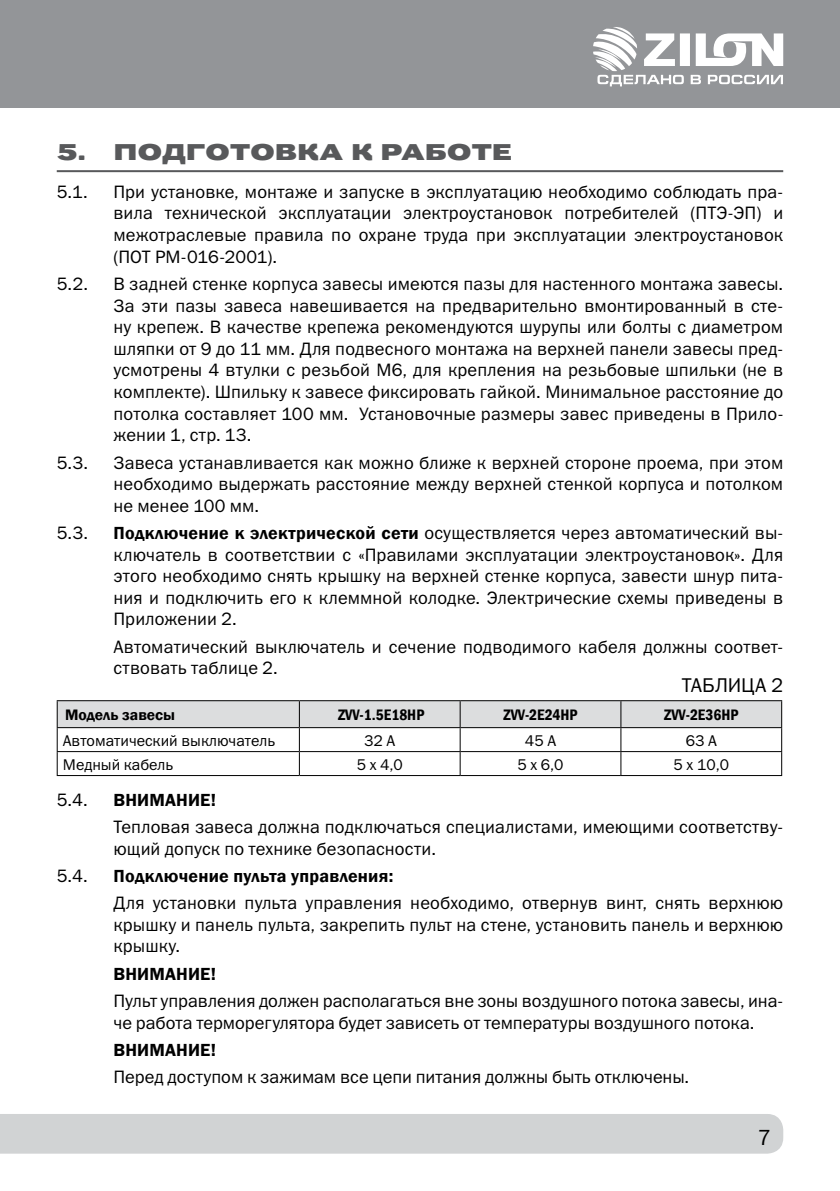
<style>
.page{position:relative;width:840px;height:1191px;background:#fff}
.page>*{position:absolute;margin:0;border:0;box-sizing:border-box;transform-origin:0 0}
.t1{font:24px "Pravda";letter-spacing:-.015em;color:#58595b}
.t2{font:22px "Franklin Gothic Book C";color:#000}
.t3{font:20px "Franklin Gothic Book C";color:#000}
.t4{font:18px/21.6px "Franklin Gothic Book C";letter-spacing:.005em;color:#000;text-align:justify}
.t5{font:600 18px "Franklin Gothic";letter-spacing:.01em;color:#000}
.t6{font:15.6px "Franklin Gothic Book C";color:#000}
.t7{font:600 condensed 15.6px "Franklin Gothic";color:#000}
.t8{font:600 15.6px "Franklin Gothic";color:#000}
.s1{font-family:"Franklin Gothic";font-weight:600}
</style>
<div class="page">
<div style="left:0;top:1114px;width:782px;height:39px;background:#d1d3d4"></div>
<div style="left:0;top:0;width:839px;height:108px;background:#939598"></div>
<svg style="left:593px;top:27px;width:189px;height:59px"></svg>
<hr style="left:57px;top:775px;width:242px;height:1px;background:#000">
<hr style="left:299px;top:775px;width:161px;height:1px;background:#000">
<hr style="left:460px;top:775px;width:160px;height:1px;background:#000">
<hr style="left:620px;top:775px;width:161px;height:1px;background:#000">
<svg style="left:57px;top:700px;width:724px;height:75px"></svg>
<hr style="left:299px;top:727px;width:161px;height:1px;background:#000">
<hr style="left:460px;top:727px;width:160px;height:1px;background:#000">
<hr style="left:620px;top:727px;width:161px;height:1px;background:#000">
<hr style="left:57px;top:170px;width:725px;height:2px;background:#58595b">
<h1 class="t1" style="left:57px;top:140px;width:457px">5. Подготовка к работе</h1>
<p class="t4" style="left:57px;top:181px;width:33px">5.1.</p>
<p class="t4" style="left:113px;top:181px;width:671px">При установке, монтаже и запуске в эксплуатацию необходимо соблюдать пра&shy;вила технической эксплуатации электроустановок потребителей (ПТЭ-ЭП) и межотраслевые правила по охране труда при эксплуатации электроустановок (ПОТ РМ-016-2001).</p>
<p class="t4" style="left:57px;top:273px;width:33px">5.2.</p>
<p class="t4" style="left:113px;top:273px;width:671px">В задней стенке корпуса завесы имеются пазы для настенного монтажа завесы.<br>За эти пазы завеса навешивается на предварительно вмонтированный в сте&shy;ну крепеж. В качестве крепежа рекомендуются шурупы или болты с диаметром шляпки от 9 до 11 мм. Для подвесного монтажа на верхней панели завесы пред&shy;усмотрены 4 втулки с резьбой М6, для крепления на резьбовые шпильки (не в комплекте). Шпильку к завесе фиксировать гайкой. Минимальное расстояние до потолка составляет 100 мм. Установочные размеры завес приведены в Прило&shy;жении 1, стр. 13.</p>
<p class="t4" style="left:57px;top:451px;width:33px">5.3.</p>
<p class="t4" style="left:113px;top:451px;width:671px">Завеса устанавливается как можно ближе к верхней стороне проема, при этом необходимо выдержать расстояние между верхней стенкой корпуса и потолком не менее 100 мм.</p>
<p class="t4" style="left:57px;top:522px;width:33px">5.3.</p>
<p class="t4" style="left:113px;top:522px;width:671px"><span class="s1">Подключение к электрической сети</span> осуществляется через автоматический вы&shy;ключатель в соответствии с «Правилами эксплуатации электроустановок». Для этого необходимо снять крышку на верхней стенке корпуса, завести шнур пита&shy;ния и подключить его к клеммной колодке. Электрические схемы приведены в Приложении 2.</p>
<p class="t4" style="left:113px;top:635px;width:671px">Автоматический выключатель и сечение подводимого кабеля должны соответ&shy;ствовать таблице 2.</p>
<p class="t3" style="left:681px;top:674px;width:22px">Табли</p>
<p class="t3" style="left:740px;top:674px;width:43px">ца 2</p>
<p class="t8" style="left:65px;top:705px;width:111px">Модель завесы</p>
<p class="t7" style="left:338px;top:704px;width:88px">ZVV-1.5E18HP</p>
<p class="t7" style="left:503px;top:704px;width:75px">ZVV-2E24HP</p>
<p class="t7" style="left:663px;top:704px;width:76px">ZVV-2E36HP</p>
<p class="t6" style="left:63px;top:732px;width:214px">Автоматический выключатель</p>
<p class="t6" style="left:364px;top:732px;width:33px">32 А</p>
<p class="t6" style="left:524px;top:732px;width:33px">45 А</p>
<p class="t6" style="left:685px;top:732px;width:33px">63 А</p>
<p class="t6" style="left:63px;top:756px;width:112px">Медный кабель</p>
<p class="t6" style="left:356px;top:756px;width:48px">5 x 4,0</p>
<p class="t6" style="left:517px;top:756px;width:48px">5 x 6,0</p>
<p class="t6" style="left:673px;top:756px;width:57px">5 x 10,0</p>
<p class="t4" style="left:57px;top:788px;width:32px">5.4.</p>
<p class="t5" style="left:113px;top:788px;width:104px">ВНИМАНИЕ!</p>
<p class="t4" style="left:113px;top:816px;width:670px">Тепловая завеса должна подключаться специалистами, имеющими соответству&shy;ющий допуск по технике безопасности.</p>
<p class="t4" style="left:57px;top:864px;width:32px">5.4.</p>
<p class="t5" style="left:113px;top:864px;width:281px">Подключение пульта управления:</p>
<p class="t4" style="left:113px;top:892px;width:670px">Для установки пульта управления необходимо, отвернув винт, снять верхнюю крышку и панель пульта, закрепить пульт на стене, установить панель и верхнюю крышку.</p>
<p class="t5" style="left:113px;top:962px;width:104px">ВНИМАНИЕ!</p>
<p class="t4" style="left:113px;top:989px;width:670px">Пульт управления должен располагаться вне зоны воздушного потока завесы, ина&shy;че работа терморегулятора будет зависеть от температуры воздушного потока.</p>
<p class="t5" style="left:113px;top:1038px;width:104px">ВНИМАНИЕ!</p>
<p class="t4" style="left:113px;top:1066px;width:577px">Перед доступом к зажимам все цепи питания должны быть отключены.</p>
<p class="t2" style="left:757px;top:1124px;width:15px">7</p>
</div>
